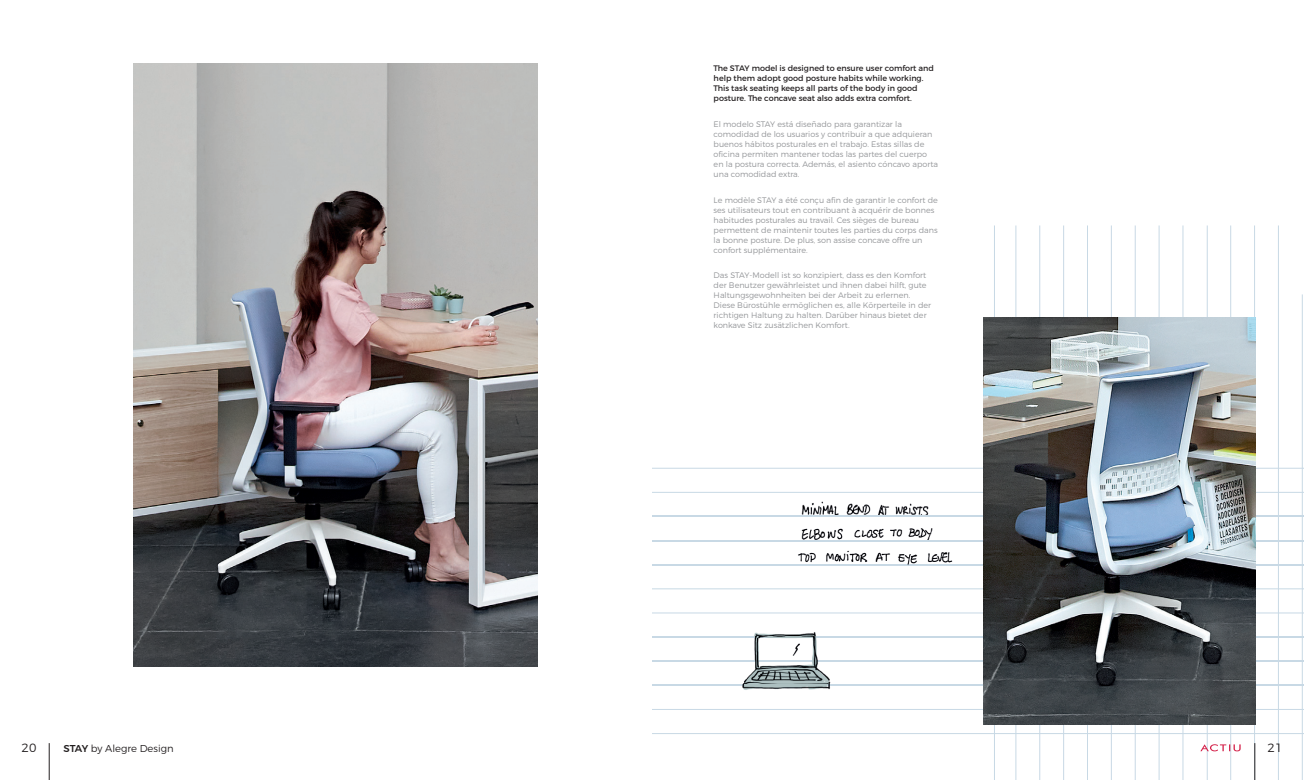
<style>
.page{position:relative;width:1304px;height:780px;background:#fff}
.page>*{position:absolute;margin:0;border:0;box-sizing:border-box;transform-origin:0 0}
.t1{font:300 12px "Montserrat";color:#231f20}
.t2{font:300 10px "Montserrat";color:#231f20}
.t3{font:300 8px/10px "Montserrat";color:#939598}
.t4{font:8px/10px "Montserrat";color:#231f20}
.s1{font-weight:500}
</style>
<div class="page">
<hr style="left:1015px;top:225px;width:1px;height:555px;background:#c8d9e5">
<hr style="left:994px;top:225px;width:1px;height:555px;background:#c8d9e5">
<hr style="left:1039px;top:225px;width:1px;height:555px;background:#c8d9e5">
<hr style="left:1063px;top:225px;width:1px;height:555px;background:#c8d9e5">
<hr style="left:1087px;top:225px;width:1px;height:555px;background:#c8d9e5">
<hr style="left:1111px;top:225px;width:1px;height:555px;background:#c8d9e5">
<hr style="left:1135px;top:225px;width:1px;height:555px;background:#c8d9e5">
<hr style="left:1159px;top:225px;width:1px;height:555px;background:#c8d9e5">
<hr style="left:1182px;top:225px;width:1px;height:555px;background:#c8d9e5">
<hr style="left:1207px;top:225px;width:1px;height:555px;background:#c8d9e5">
<hr style="left:1230px;top:225px;width:1px;height:555px;background:#c8d9e5">
<hr style="left:1254px;top:225px;width:1px;height:555px;background:#c8d9e5">
<hr style="left:1278px;top:225px;width:1px;height:555px;background:#c8d9e5">
<hr style="left:1302px;top:294px;width:1px;height:486px;background:#c8d9e5">
<hr style="left:652px;top:467px;width:652px;height:1px;background:#c8d9e5">
<hr style="left:652px;top:492px;width:652px;height:1px;background:#c8d9e5">
<hr style="left:652px;top:516px;width:652px;height:1px;background:#c8d9e5">
<hr style="left:652px;top:540px;width:652px;height:1px;background:#c8d9e5">
<hr style="left:652px;top:564px;width:652px;height:1px;background:#c8d9e5">
<hr style="left:652px;top:588px;width:652px;height:1px;background:#c8d9e5">
<hr style="left:652px;top:612px;width:652px;height:1px;background:#c8d9e5">
<hr style="left:652px;top:636px;width:652px;height:1px;background:#c8d9e5">
<hr style="left:652px;top:660px;width:652px;height:1px;background:#c8d9e5">
<hr style="left:652px;top:684px;width:652px;height:1px;background:#c8d9e5">
<hr style="left:652px;top:709px;width:652px;height:1px;background:#c8d9e5">
<hr style="left:652px;top:733px;width:652px;height:1px;background:#c8d9e5">
<img style="left:134px;top:63px;width:404px;height:603px">
<img style="left:984px;top:318px;width:271px;height:406px">
<img style="left:797px;top:501px;width:139px;height:15px">
<img style="left:797px;top:550px;width:157px;height:16px">
<img style="left:797px;top:564px;width:157px;height:1px">
<img style="left:797px;top:528px;width:141px;height:14px">
<img style="left:797px;top:540px;width:141px;height:1px">
<img style="left:732px;top:632px;width:105px;height:58px">
<img style="left:732px;top:636px;width:105px;height:1px">
<img style="left:732px;top:660px;width:105px;height:1px">
<img style="left:732px;top:684px;width:105px;height:1px">
<hr style="left:49px;top:743px;width:1px;height:37px;background:#231f20">
<hr style="left:1255px;top:743px;width:1px;height:37px;background:#231f20">
<svg style="left:1200px;top:744px;width:41px;height:7px"></svg>
<p class="t4" style="left:714px;top:63px;width:222px">The STAY model is designed to ensure user comfort and help them adopt good posture habits while working.<br>This task seating keeps all parts of the body in good posture. The concave seat also adds extra comfort.</p>
<p class="t3" style="left:714px;top:119px;width:226px">El modelo STAY está diseñado para garantizar la comodidad de los usuarios y contribuir a que adquieran buenos hábitos posturales en el trabajo. Estas sillas de oficina permiten mantener todas las partes del cuerpo en la postura correcta. Además, el asiento cóncavo aporta una comodidad extra.</p>
<p class="t3" style="left:714px;top:195px;width:226px">Le modèle STAY a été conçu afin de garantir le confort de ses utilisateurs tout en contribuant à acquérir de bonnes habitudes posturales au travail. Ces sièges de bureau permettent de maintenir toutes les parties du corps dans la bonne posture. De plus, son assise concave offre un confort supplémentaire.</p>
<p class="t3" style="left:714px;top:270px;width:219px">Das STAY-Modell ist so konzipiert, dass es den Komfort der Benutzer gewährleistet und ihnen dabei hilft, gute Haltungsgewohnheiten bei der Arbeit zu erlernen.<br>Diese Bürostühle ermöglichen es, alle Körperteile in der richtigen Haltung zu halten. Darüber hinaus bietet der konkave Sitz zusätzlichen Komfort.</p>
<h1 class="t1" style="left:22px;top:740px;width:16px">20</h1>
<p class="t2" style="left:63px;top:741px;width:112px"><span class="s1">STAY</span> by Alegre Design</p>
<h1 class="t1" style="left:1268px;top:740px;width:16px">21</h1>
</div>
